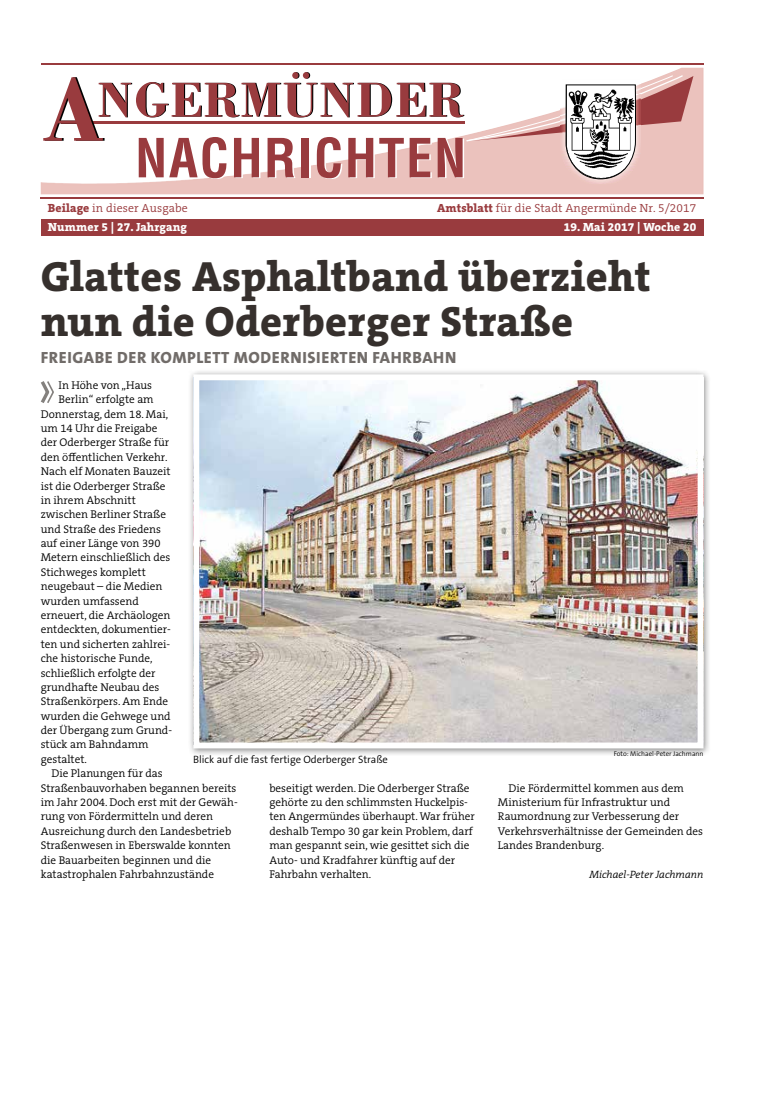
<style>
.page{position:relative;width:762px;height:1117px;background:#fff}
.page>*{position:absolute;margin:0;border:0;box-sizing:border-box;transform-origin:0 0}
.t1{font:800 42.5px/45px "The Serif B W8";letter-spacing:.01em;color:#36302d}
.t2{font:800 16.25px "The Sans B W8";letter-spacing:.035em;color:#716c69}
.t3{font:300 11.88px "The Serif B W4";letter-spacing:.01em;color:#993b3e}
.t4{font:800 11.88px "The Serif B W8";letter-spacing:.01em;color:#fff}
.t5{font:300 11.25px/14.4px "The Serif B W4";color:#000}
.t6{font:300 10.62px "The Sans B W4";color:#000}
.t7{font:italic 300 10.62px "The Serif B W4";color:#000}
.t8{font:300 6.88px "The Sans B W4";color:#000}
.s1{font-family:"The Serif B W8";font-weight:800}
</style>
<div class="page">
<div style="left:41px;top:219px;width:662px;height:16px;background:#993b3e"></div>
<hr style="left:41px;top:63px;width:662px;height:1px;background:#993b3e">
<hr style="left:41px;top:197px;width:662px;height:2px;background:#993b3e">
<svg style="left:43px;top:72px;width:650px;height:113px"></svg>
<div style="left:188px;top:368px;width:523px;height:388px;background:#000;opacity:.45"></div>
<img style="left:200px;top:381px;width:496px;height:360px">
<div style="left:193px;top:374px;width:510px;height:374px;border:6px solid #fff"></div>
<svg style="left:41px;top:381px;width:13px;height:22px"></svg>
<p class="t3" style="left:48px;top:200px;width:142px"><span class="s1">Beilage</span> in dieser Ausgabe</p>
<p class="t3" style="left:437px;top:200px;width:261px"><span class="s1">Amtsblatt</span> für die Stadt Angermünde Nr. 5/2017</p>
<p class="t4" style="left:48px;top:219px;width:141px">Nummer 5 | 27. Jahrgang</p>
<p class="t4" style="left:564px;top:219px;width:134px">19. Mai 2017 | Woche 20</p>
<h1 class="t1" style="left:41px;top:253px;width:611px">Glattes Asphaltband überzieht nun die Oderberger Straße</h1>
<h2 class="t2" style="left:41px;top:347px;width:417px">FREIGABE DER KOMPLETT MODERNISIERTEN FAHRBAHN</h2>
<p class="t5" style="left:59px;top:378px;width:95px">In Höhe von „Haus</p>
<p class="t5" style="left:59px;top:392px;width:97px">Berlin“ erfolgte am</p>
<p class="t5" style="left:41px;top:406px;width:129px">Donnerstag, dem 18. Mai,</p>
<p class="t5" style="left:41px;top:421px;width:118px">um 14 Uhr die Freigabe</p>
<p class="t5" style="left:41px;top:435px;width:130px">der Oderberger Straße für</p>
<p class="t5" style="left:41px;top:449px;width:128px">den öffentlichen Verkehr.</p>
<p class="t5" style="left:41px;top:464px;width:131px">Nach elf Monaten Bauzeit</p>
<p class="t5" style="left:41px;top:478px;width:126px">ist die Oderberger Straße</p>
<p class="t5" style="left:41px;top:493px;width:97px">in ihrem Abschnitt</p>
<p class="t5" style="left:41px;top:507px;width:127px">zwischen Berliner Straße</p>
<p class="t5" style="left:41px;top:521px;width:122px">und Straße des Friedens</p>
<p class="t5" style="left:41px;top:536px;width:121px">auf einer Länge von 390</p>
<p class="t5" style="left:41px;top:550px;width:131px">Metern einschließlich des</p>
<p class="t5" style="left:41px;top:564px;width:107px">Stichweges komplett</p>
<p class="t5" style="left:41px;top:579px;width:123px">neugebaut – die Medien</p>
<p class="t5" style="left:41px;top:593px;width:100px">wurden umfassend</p>
<p class="t5" style="left:41px;top:608px;width:131px">erneuert, die Archäologen</p>
<p class="t5" style="left:41px;top:622px;width:132px">entdeckten, dokumentier-</p>
<p class="t5" style="left:41px;top:636px;width:131px">ten und sicherten zahlrei-</p>
<p class="t5" style="left:41px;top:651px;width:113px">che historische Funde,</p>
<p class="t5" style="left:41px;top:665px;width:116px">schließlich erfolgte der</p>
<p class="t5" style="left:41px;top:679px;width:120px">grundhafte Neubau des</p>
<p class="t5" style="left:41px;top:694px;width:129px">Straßenkörpers. Am Ende</p>
<p class="t5" style="left:41px;top:708px;width:131px">wurden die Gehwege und</p>
<p class="t5" style="left:41px;top:723px;width:133px">der Übergang zum Grund-</p>
<p class="t5" style="left:41px;top:737px;width:109px">stück am Bahndamm</p>
<p class="t5" style="left:41px;top:751px;width:48px">gestaltet.</p>
<p class="t5" style="left:51px;top:766px;width:113px">Die Planungen für das</p>
<p class="t5" style="left:41px;top:780px;width:197px">Straßenbauvorhaben begannen bereits</p>
<p class="t5" style="left:41px;top:794px;width:198px">im Jahr 2004. Doch erst mit der Gewäh-</p>
<p class="t5" style="left:41px;top:809px;width:174px">rung von Fördermitteln und deren</p>
<p class="t5" style="left:41px;top:823px;width:192px">Ausreichung durch den Landesbetrieb</p>
<p class="t5" style="left:41px;top:838px;width:192px">Straßenwesen in Eberswalde konnten</p>
<p class="t5" style="left:41px;top:852px;width:172px">die Bauarbeiten beginnen und die</p>
<p class="t5" style="left:41px;top:866px;width:175px">katastrophalen Fahrbahnzustände</p>
<p class="t8" style="left:614px;top:749px;width:91px">Foto: Michael-Peter Jachmann</p>
<p class="t6" style="left:193px;top:752px;width:196px">Blick auf die fast fertige Oderberger Straße</p>
<p class="t5" style="left:269px;top:780px;width:207px">beseitigt werden. Die Oderberger Straße gehörte zu den schlimmsten Huckelpis&shy;ten Angermündes überhaupt. War früher deshalb Tempo 30 gar kein Problem, darf man gespannt sein, wie gesittet sich die Auto- und Kradfahrer künftig auf der Fahrbahn verhalten.</p>
<p class="t5" style="left:498px;top:780px;width:207px;text-indent:11px">Die Fördermittel kommen aus dem<br>Ministerium für Infrastruktur und<br>Raumordnung zur Verbesserung der<br>Verkehrsverhältnisse der Gemeinden des<br>Landes Brandenburg.</p>
<p class="t7" style="left:589px;top:867px;width:116px">Michael-Peter Jachmann</p>
</div>
